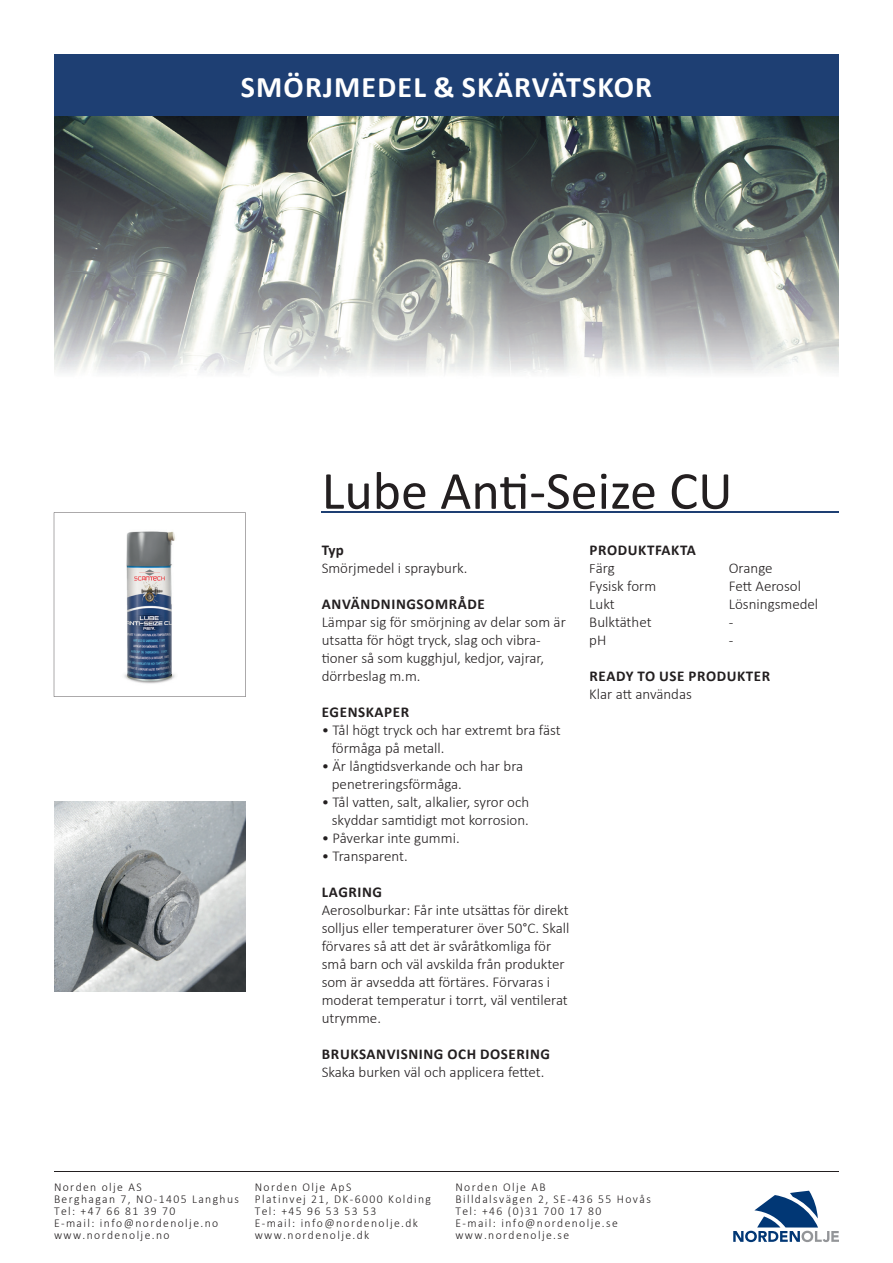
<style>
.page{position:relative;width:893px;height:1263px;background:#fff}
.page>*{position:absolute;margin:0;border:0;box-sizing:border-box;transform-origin:0 0}
.t1{font:54px "Calibri";color:#231f20}
.t2{font:700 30px "Calibri";letter-spacing:.04em;color:#fff}
.t3{font:300 15px/18px "Calibri";color:#231f20}
.t4{font:700 15px/18px "Calibri";letter-spacing:.04em;color:#231f20}
.t5{font:300 12px/12px "Calibri";letter-spacing:.12em;color:#231f20}
.s1{font-weight:300;font-size:14.25px}
.s2{font-weight:300}
</style>
<div class="page">
<hr style="left:322px;top:511px;width:517px;height:1px;background:#1e3f73">
<svg style="left:54px;top:512px;width:192px;height:185px"></svg>
<img style="left:54px;top:116px;width:785px;height:257px">
<div style="left:54px;top:54px;width:785px;height:62px;background:#1e3f73"></div>
<hr style="left:54px;top:1171px;width:785px;height:1px;background:#231f20">
<svg style="left:733px;top:1191px;width:106px;height:51px"></svg>
<img style="left:54px;top:802px;width:192px;height:190px">
<h2 class="t2" style="left:241px;top:68px;width:413px">SMÖRJMEDEL &amp; SKÄRVÄTSKOR</h2>
<h1 class="t1" style="left:322px;top:457px;width:412px">Lube Anti-Seize CU</h1>
<p class="t4" style="left:322px;top:541px;width:24px">Typ</p>
<p class="t3" style="left:322px;top:559px;width:147px">Smörjmedel i sprayburk.</p>
<p class="t4" style="left:322px;top:595px;width:164px">ANVÄNDNINGSOMRÅDE</p>
<p class="t3" style="left:322px;top:613px;width:246px">Lämpar sig för smörjning av delar som är utsatta för högt tryck, slag och vibra&shy;tioner så som kugghjul, kedjor, vajrar, dörrbeslag m.m.</p>
<p class="t4" style="left:322px;top:703px;width:89px">EGENSKAPER</p>
<p class="t3" style="left:332px;top:721px;width:230px;text-indent:-10px">• Tål högt tryck och har extremt bra fäst förmåga på metall.</p>
<p class="t3" style="left:332px;top:757px;width:193px;text-indent:-10px">• Är långtidsverkande och har bra penetreringsförmåga.</p>
<p class="t3" style="left:322px;top:793px;width:209px;text-align:right">• Tål vatten, salt, alkalier, syror och skyddar samtidigt mot korrosion.</p>
<p class="t3" style="left:322px;top:829px;width:140px">• Påverkar inte gummi.</p>
<p class="t3" style="left:322px;top:847px;width:88px">• Transparent.</p>
<p class="t4" style="left:322px;top:883px;width:62px">LAGRING</p>
<p class="t3" style="left:322px;top:901px;width:249px">Aerosolburkar: Får inte utsättas för direkt solljus eller temperaturer över 50°C. Skall förvares så att det är svåråtkomliga för små barn och väl avskilda från produkter som är avsedda att förtäres. Förvaras i moderat temperatur i torrt, väl ventilerat utrymme.</p>
<p class="t4" style="left:322px;top:1045px;width:230px">BRUKSANVISNING OCH DOSERING</p>
<p class="t3" style="left:322px;top:1063px;width:224px">Skaka burken väl och applicera fettet.</p>
<p class="t4" style="left:589px;top:541px;width:108px">PRODUKTFAKTA<br><span class="s1">F</span><span class="s2">ärg</span></p>
<p class="t3" style="left:729px;top:559px;width:45px">Orange</p>
<p class="t3" style="left:589px;top:577px;width:68px">Fysisk form</p>
<p class="t3" style="left:729px;top:577px;width:74px">Fett Aerosol</p>
<p class="t3" style="left:589px;top:595px;width:27px">Lukt</p>
<p class="t3" style="left:729px;top:595px;width:91px">Lösningsmedel</p>
<p class="t3" style="left:589px;top:613px;width:64px">Bulktäthet</p>
<p class="t3" style="left:729px;top:613px;width:6px">-</p>
<p class="t3" style="left:589px;top:631px;width:19px">pH</p>
<p class="t3" style="left:729px;top:631px;width:6px">-</p>
<p class="t4" style="left:590px;top:667px;width:182px">READY TO USE PRODUKTER</p>
<p class="t3" style="left:589px;top:685px;width:104px">Klar att användas</p>
<p class="t5" style="left:54px;top:1180px;width:187px">Norden olje AS<br>Berghagan 7, NO-1405 Langhus<br>Tel: +47 66 81 39 70<br>E-mail: info@nordenolje.no www.nordenolje.no</p>
<p class="t5" style="left:255px;top:1180px;width:178px">Norden Olje ApS<br>Platinvej 21, DK-6000 Kolding<br>Tel: +45 96 53 53 53<br>E-mail: info@nordenolje.dk www.nordenolje.dk</p>
<p class="t5" style="left:455px;top:1180px;width:197px">Norden Olje AB<br>Billdalsvägen 2, SE-436 55 Hovås<br>Tel: +46 (0)31 700 17 80<br>E-mail: info@nordenolje.se www.nordenolje.se</p>
</div>
